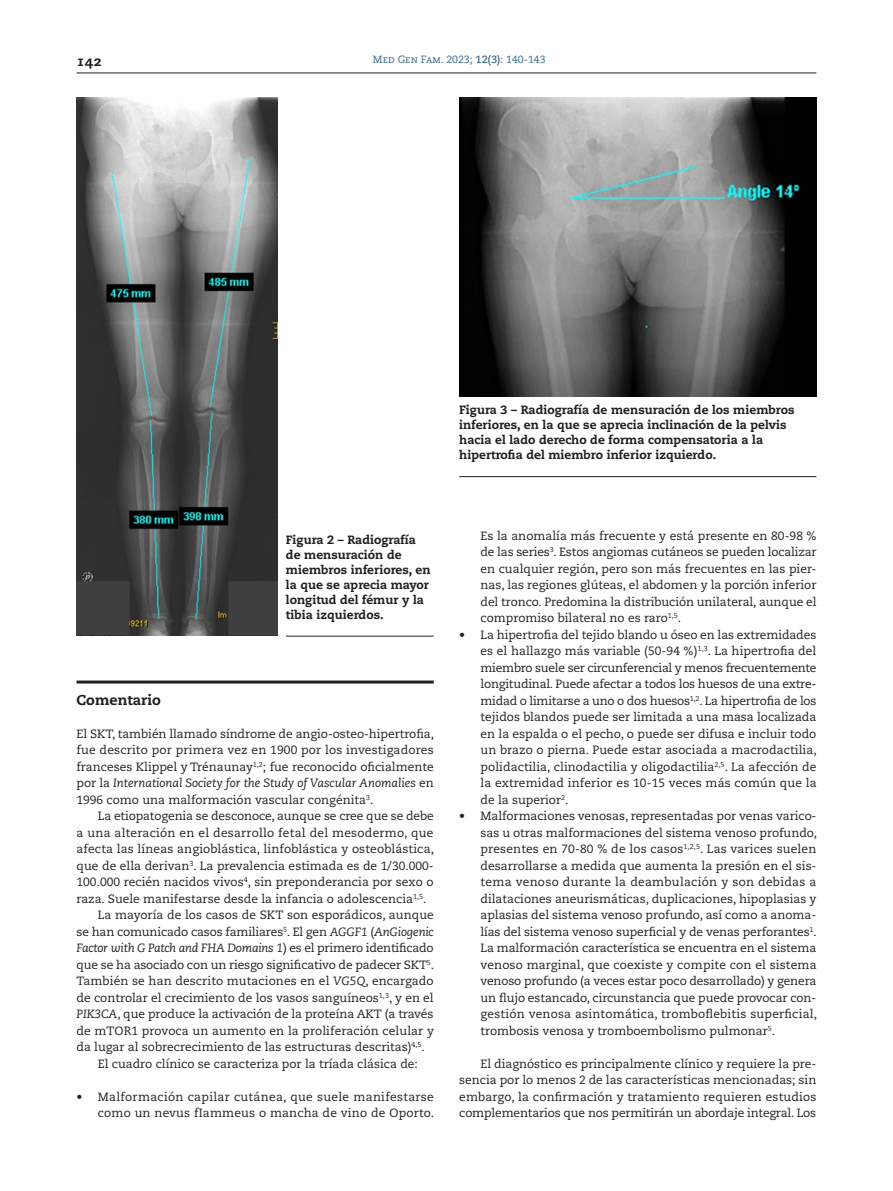
<style>
.page{position:relative;width:893px;height:1191px;background:#fff}
.page>*{position:absolute;margin:0;border:0;box-sizing:border-box;transform-origin:0 0}
.parr_1{font:800 14.25px "Caecilia LT Std";color:#231f20}
.tx{font:12px/16.5px "Caecilia LT Std";color:#231f20;text-align:justify}
.fig_pie{font:800 12px/15px "Caecilia LT Std";color:#231f20}
.tx_1ª_lin{font:12px/16.5px "Caecilia LT Std";color:#231f20;text-align:justify}
.tx-2{font:12px/16.5px "Caecilia LT Std";letter-spacing:.025em;color:#231f20;text-align:right}
.t1{font:10.5px "Caecilia LT Std";color:#366986}
.s1{font-weight:700}
.s2{font-style:italic}
</style>
<div class="page">
<hr style="left:77px;top:73px;width:739px;height:1px;background:#231f20">
<hr style="left:77px;top:680px;width:357px;height:3px;background:#231f20">
<hr style="left:286px;top:636px;width:148px;height:1px;background:#231f20">
<img style="left:77px;top:98px;width:200px;height:538px">
<img style="left:459px;top:98px;width:357px;height:298px">
<hr style="left:459px;top:476px;width:357px;height:1px;background:#231f20">
<p class="parr_1" style="left:77px;top:52px;width:27px">142</p>
<p class="t1" style="left:373px;top:53px;width:174px">Med Gen Fam. 2023; <span class="s1">12(3)</span>: 140-143</p>
<p class="fig_pie" style="left:459px;top:403px;width:337px">Figura 3 – Radiografía de mensuración de los miembros inferiores, en la que se aprecia inclinación de la pelvis hacia el lado derecho de forma compensatoria a la hipertrofia del miembro inferior izquierdo.</p>
<p class="fig_pie" style="left:286px;top:532px;width:146px">Figura 2 – Radiografía de mensuración de miembros inferiores, en la que se aprecia mayor longitud del fémur y la tibia izquierdos.</p>
<p class="parr_1" style="left:77px;top:691px;width:86px">Comentario</p>
<p class="tx_1ª_lin" style="left:77px;top:725px;width:359px">El SKT, también llamado síndrome de angio-osteo-hipertrofia, fue descrito por primera vez en 1900 por los investigadores franceses Klippel y Trénaunay<sup>1,2</sup>; fue reconocido oficialmente por la <span class="s2">International Society for the Study of Vascular Anomalies</span> en 1996 como una malformación vascular congénita<sup>3</sup>.</p>
<p class="tx" style="left:77px;top:808px;width:359px;text-indent:21px">La etiopatogenia se desconoce, aunque se cree que se debe a una alteración en el desarrollo fetal del mesodermo, que afecta las líneas angioblástica, linfoblástica y osteoblástica, que de ella derivan<sup>3</sup>. La prevalencia estimada es de 1/30.000- 100.000 recién nacidos vivos<sup>4</sup>, sin preponderancia por sexo o raza. Suele manifestarse desde la infancia o adolescencia<sup>1,5</sup>.</p>
<p class="tx" style="left:77px;top:907px;width:359px;text-indent:21px">La mayoría de los casos de SKT son esporádicos, aunque se han comunicado casos familiares<sup>5</sup>. El gen <span class="s2">AGGF1</span> (<span class="s2">AnGiogenic Factor with G Patch and FHA Domains 1</span>) es el primero identificado que se ha asociado con un riesgo significativo de padecer SKT<sup>5</sup>.<br>También se han descrito mutaciones en el <span class="s2">VG5Q</span>, encargado de controlar el crecimiento de los vasos sanguíneos<sup>1,3</sup>, y en el <span class="s2">PIK3CA</span>, que produce la activación de la proteína AKT (a través de mTOR1 provoca un aumento en la proliferación celular y da lugar al sobrecrecimiento de las estructuras descritas)<sup>4,5</sup>.</p>
<p class="tx" style="left:98px;top:1055px;width:322px">El cuadro clínico se caracteriza por la tríada clásica de:</p>
<p class="tx-2" style="left:77px;top:1088px;width:359px">• Malformación capilar cutánea, que suele manifestarse como un nevus fIammeus o mancha de vino de Oporto.</p>
<p class="tx" style="left:480px;top:527px;width:338px">Es la anomalía más frecuente y está presente en 80-98 % de las series<sup>3</sup>. Estos angiomas cutáneos se pueden localizar en cualquier región, pero son más frecuentes en las pier&shy;nas, las regiones glúteas, el abdomen y la porción inferior del tronco. Predomina la distribución unilateral, aunque el compromiso bilateral no es raro<sup>1,5</sup>.</p>
<p class="tx" style="left:480px;top:626px;width:338px;text-indent:-21px">• La hipertrofia del tejido blando u óseo en las extremidades es el hallazgo más variable (50-94 %)<sup>1,3</sup>. La hipertrofia del miembro suele ser circunferencial y menos frecuentemente longitudinal. Puede afectar a todos los huesos de una extre&shy;midad o limitarse a uno o dos huesos<sup>1,2</sup>. La hipertrofia de los tejidos blandos puede ser limitada a una masa localizada en la espalda o el pecho, o puede ser difusa e incluir todo un brazo o pierna. Puede estar asociada a macrodactilia, polidactilia, clinodactilia y oligodactilia<sup>2,5</sup>. La afección de la extremidad inferior es 10-15 veces más común que la de la superior<sup>2</sup>.</p>
<p class="tx" style="left:480px;top:808px;width:338px;text-indent:-21px">• Malformaciones venosas, representadas por venas varico&shy;sas u otras malformaciones del sistema venoso profundo, presentes en 70-80 % de los casos<sup>1,2,5</sup>. Las varices suelen desarrollarse a medida que aumenta la presión en el sis&shy;tema venoso durante la deambulación y son debidas a dilataciones aneurismáticas, duplicaciones, hipoplasias y aplasias del sistema venoso profundo, así como a anoma&shy;lías del sistema venoso superficial y de venas perforantes<sup>1</sup>.<br>La malformación característica se encuentra en el sistema venoso marginal, que coexiste y compite con el sistema venoso profundo (a veces estar poco desarrollado) y genera un flujo estancado, circunstancia que puede provocar con&shy;gestión venosa asintomática, tromboflebitis superficial, trombosis venosa y tromboembolismo pulmonar<sup>5</sup>.</p>
<p class="tx" style="left:459px;top:1055px;width:359px;text-indent:21px">El diagnóstico es principalmente clínico y requiere la pre&shy;sencia por lo menos 2 de las características mencionadas; sin embargo, la confirmación y tratamiento requieren estudios complementarios que nos permitirán un abordaje integral. Los</p>
</div>
